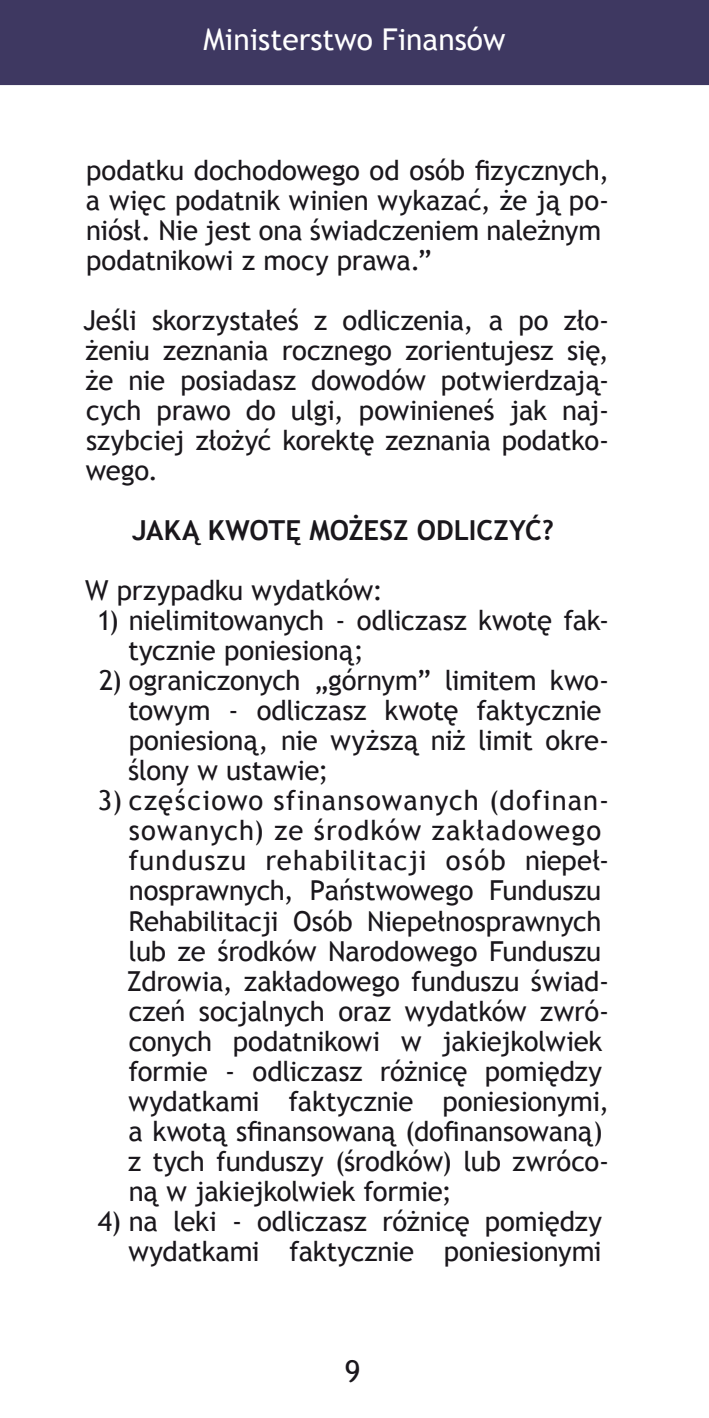
<style>
.page{position:relative;width:709px;height:1418px;background:#fff}
.page>*{position:absolute;margin:0;border:0;box-sizing:border-box;transform-origin:0 0}
.t1{font:30px "Trebuchet MS";color:#fff}
.t2{font:30px "Trebuchet MS";color:#1a171c}
.t3{font:27.5px/30px "Trebuchet MS";letter-spacing:-.01em;color:#1a171c}
.t4{font:700 27.5px "Trebuchet MS";color:#1a171c}
</style>
<div class="page">
<div style="left:0;top:0;width:709px;height:85px;background:#3e3861"></div>
<p class="t1" style="left:203px;top:22px;width:303px">Ministerstwo Finansów</p>
<p class="t3" style="left:86px;top:156px;width:524px">podatku dochodowego od osób fizycznych, a więc podatnik winien wykazać, że ją po&shy;niósł. Nie jest ona świadczeniem należnym podatnikowi z mocy prawa.”</p>
<p class="t3" style="left:83px;top:306px;width:527px;text-align:justify">Jeśli skorzystałeś z odliczenia, a po zło&shy;żeniu zeznania rocznego zorientujesz się, że nie posiadasz dowodów potwierdzają&shy;cych prawo do ulgi, powinieneś jak naj&shy;szybciej złożyć korektę zeznania podatko&shy;wego.</p>
<p class="t4" style="left:132px;top:513px;width:423px">JAKĄ KWOTĘ MOŻESZ ODLICZYĆ?</p>
<p class="t3" style="left:85px;top:576px;width:299px">W przypadku wydatków:</p>
<p class="t3" style="left:128px;top:606px;width:482px;text-indent:-31px">1) nielimitowanych - odliczasz kwotę fak&shy;tycznie poniesioną;</p>
<p class="t3" style="left:128px;top:666px;width:482px;text-indent:-29px">2) ograniczonych „górnym” limitem kwo&shy;towym - odliczasz kwotę faktycznie poniesioną, nie wyższą niż limit okre&shy;ślony w ustawie;</p>
<p class="t3" style="left:127px;top:786px;width:484px;text-indent:-29px">3) częściowo sfinansowanych (dofinan&shy;sowanych) ze środków zakładowego funduszu rehabilitacji osób niepeł&shy;nosprawnych, Państwowego Funduszu Rehabilitacji Osób Niepełnosprawnych lub ze środków Narodowego Funduszu Zdrowia, zakładowego funduszu świad&shy;czeń socjalnych oraz wydatków zwró&shy;conych podatnikowi w jakiejkolwiek formie - odliczasz różnicę pomiędzy wydatkami faktycznie poniesionymi, a kwotą sfinansowaną (dofinansowaną) z tych funduszy (środków) lub zwróco&shy;ną w jakiejkolwiek formie;</p>
<p class="t3" style="left:98px;top:1206px;width:505px;text-align:right">4) na leki - odliczasz różnicę pomiędzy wydatkami faktycznie poniesionymi</p>
<p class="t2" style="left:345px;top:1353px;width:17px">9</p>
</div>
